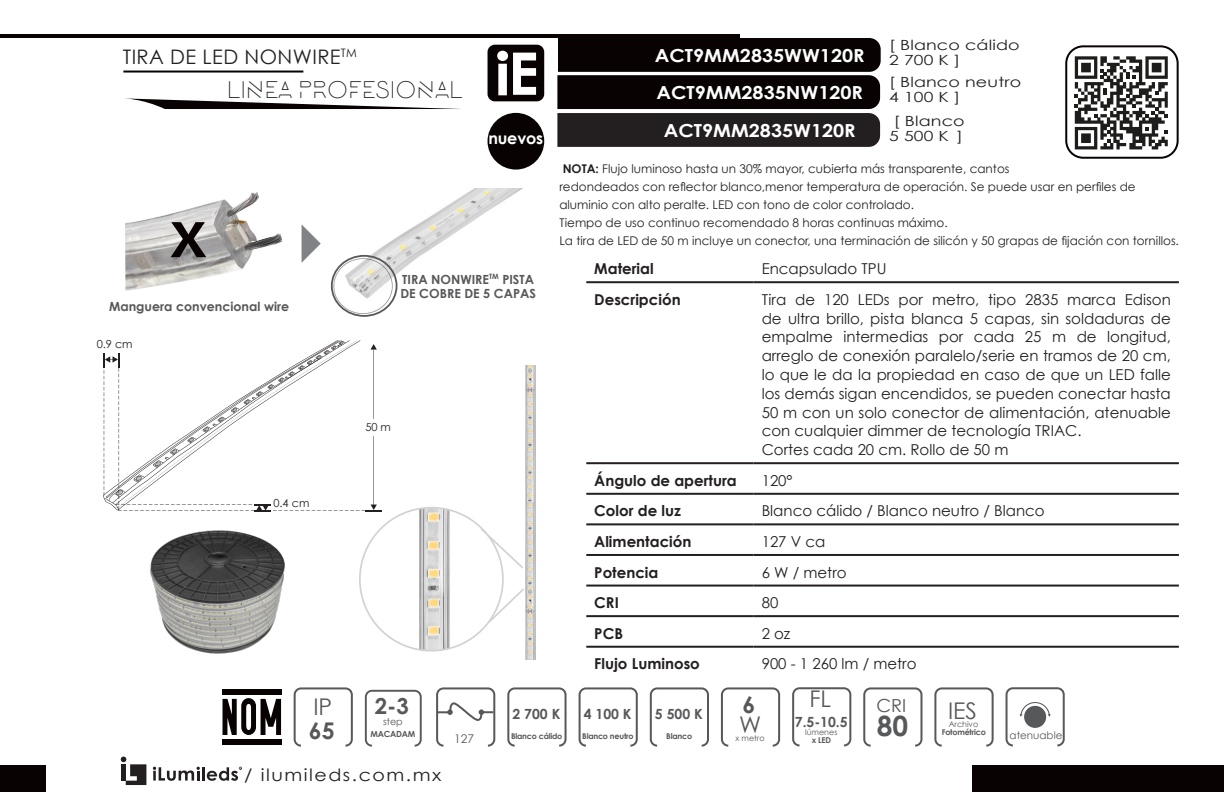
<style>
.page{position:relative;width:1224px;height:792px;background:#fff}
.page>*{position:absolute;margin:0;border:0;box-sizing:border-box;transform-origin:0 0}
.t1{font:700 28px "Century Gothic";color:#57585a}
.t2{font:24px "Lombok";color:#231f20}
.t3{font:23px "Century Gothic";color:#57585a}
.t4{font:700 23px "Century Gothic";color:#57585a}
.t5{font:700 22px "Century Gothic";color:#57585a}
.t6{font:20px "Century Gothic";letter-spacing:.02em;color:#231f20}
.t7{font:700 18px "Century Gothic";color:#fff;scale:1.1 1}
.t8{font:18px "Century Gothic";color:#57585a}
.t9{font:17px "Century Gothic";letter-spacing:.08em;color:#231f20;scale:1.12 1}
.t10{font:700 16px "Century Gothic";letter-spacing:-.01em;color:#fff}
.t11{font:15px/18.8px "Century Gothic";color:#231f20;text-align:justify}
.t12{font:700 15px "Century Gothic";color:#231f20}
.t13{font:14px/15px "Century Gothic";letter-spacing:.01em;color:#231f20;scale:1.25 1}
.t14{font:700 14px "Century Gothic";color:#57585a}
.t15{font:700 12.6px "Century Gothic";color:#57585a}
.t16{font:12px "Century Gothic";color:#231f20}
.t17{font:12px "Century Gothic";color:#57585a}
.t18{font:11px "Century Gothic";color:#231f20}
.t19{font:10.4px "Century Gothic";color:#57585a}
.t20{font:9.6px "Century Gothic";color:#57585a}
.t21{font:700 8.4px "Century Gothic";letter-spacing:-.025em;color:#57585a}
.t22{font:700 8px "Century Gothic";letter-spacing:-.025em;color:#57585a}
.t23{font:8px "Century Gothic";color:#57585a}
.s1{font-weight:700}
</style>
<div class="page">
<div style="left:1065px;top:45px;width:114px;height:114px;border:2px solid #080302;border-radius:17px"></div>
<hr style="left:0;top:34px;width:739px;height:4px;background:#080302">
<hr style="left:123px;top:71px;width:180px;height:2px;background:#080302">
<div style="left:0;top:765px;width:45px;height:27px;background:#080302"></div>
<div style="left:972px;top:765px;width:252px;height:27px;background:#080302"></div>
<hr style="left:202px;top:767px;width:3px;height:14px;background:#231f20">
<svg style="left:207px;top:767px;width:35px;height:14px"></svg>
<svg style="left:153px;top:767px;width:47px;height:14px"></svg>
<svg style="left:121px;top:757px;width:25px;height:28px"></svg>
<div style="left:121px;top:764px;width:5px;height:17px;background:#231f20"></div>
<svg style="left:104px;top:340px;width:278px;height:171px"></svg>
<img style="left:525px;top:365px;width:11px;height:294px">
<img style="left:360px;top:508px;width:143px;height:143px;border-radius:72px">
<svg style="left:479px;top:526px;width:44px;height:44px"></svg>
<svg style="left:487px;top:587px;width:39px;height:37px"></svg>
<img style="left:150px;top:530px;width:135px;height:124px">
<svg style="left:557px;top:38px;width:324px;height:109px;background:#231f1f"></svg>
<div style="left:488px;top:45px;width:56px;height:56px;background:#080302;border-radius:7px"></div>
<svg style="left:497px;top:51px;width:39px;height:44px"></svg>
<svg style="left:125px;top:98px;width:335px;height:11px"></svg>
<svg style="left:302px;top:225px;width:19px;height:37px"></svg>
<img style="left:125px;top:192px;width:158px;height:99px">
<svg style="left:171px;top:222px;width:35px;height:35px"></svg>
<img style="left:330px;top:189px;width:192px;height:125px">
<div style="left:331px;top:255px;width:66px;height:62px;border:2px solid #57585a;border-radius:50%"></div>
<div style="left:488px;top:113px;width:56px;height:57px;background:#080302;border-radius:50%"></div>
<svg style="left:1075px;top:56px;width:93px;height:93px"></svg>
<hr style="left:586px;top:281px;width:168px;height:2px;background:#231f20">
<hr style="left:754px;top:281px;width:425px;height:2px;background:#231f20">
<hr style="left:586px;top:462px;width:168px;height:2px;background:#231f20">
<hr style="left:754px;top:462px;width:425px;height:2px;background:#231f20">
<hr style="left:586px;top:493px;width:168px;height:2px;background:#231f20">
<hr style="left:754px;top:493px;width:425px;height:2px;background:#231f20">
<hr style="left:586px;top:523px;width:168px;height:2px;background:#231f20">
<hr style="left:754px;top:523px;width:425px;height:2px;background:#231f20">
<hr style="left:586px;top:554px;width:168px;height:2px;background:#231f20">
<hr style="left:754px;top:554px;width:425px;height:2px;background:#231f20">
<hr style="left:586px;top:585px;width:168px;height:2px;background:#231f20">
<hr style="left:754px;top:585px;width:425px;height:2px;background:#231f20">
<hr style="left:586px;top:615px;width:168px;height:2px;background:#231f20">
<hr style="left:754px;top:615px;width:425px;height:2px;background:#231f20">
<hr style="left:586px;top:646px;width:168px;height:2px;background:#231f20">
<hr style="left:754px;top:646px;width:425px;height:2px;background:#231f20">
<div style="left:223px;top:689px;width:59px;height:5px;background:#080302"></div>
<div style="left:223px;top:740px;width:59px;height:5px;background:#080302"></div>
<svg style="left:223px;top:698px;width:58px;height:37px"></svg>
<div style="left:365px;top:690px;width:57px;height:57px;border:2px solid #57585a;border-radius:6px"></div>
<div style="left:294px;top:687px;width:59px;height:60px;border:2px solid #57585a;border-radius:6px"></div>
<div style="left:721px;top:687px;width:59px;height:60px;border:2px solid #57585a;border-radius:6px"></div>
<div style="left:507px;top:687px;width:60px;height:60px;border:2px solid #57585a;border-radius:6px"></div>
<div style="left:579px;top:687px;width:59px;height:60px;border:2px solid #57585a;border-radius:6px"></div>
<div style="left:792px;top:687px;width:59px;height:59px;border:2px solid #57585a;border-radius:6px"></div>
<div style="left:650px;top:687px;width:59px;height:60px;border:2px solid #57585a;border-radius:6px"></div>
<div style="left:934px;top:687px;width:60px;height:60px;border:2px solid #57585a;border-radius:6px"></div>
<div style="left:863px;top:687px;width:59px;height:60px;border:2px solid #57585a;border-radius:6px"></div>
<div style="left:436px;top:687px;width:59px;height:60px;border:2px solid #57585a;border-radius:6px"></div>
<svg style="left:436px;top:701px;width:59px;height:21px"></svg>
<div style="left:1024px;top:706px;width:22px;height:22px;background:#57585a;border-radius:50%"></div>
<svg style="left:1020px;top:702px;width:31px;height:15px"></svg>
<div style="left:1006px;top:687px;width:59px;height:59px;border:2px solid #57585a;border-radius:6px"></div>
<p class="t6" style="left:123px;top:44px;width:236px">TIRA DE LED NONWIRE<sup>TM</sup></p>
<p class="t2" style="left:227px;top:77px;width:238px">LINEA PROFESIONAL</p>
<p class="t10" style="left:488px;top:129px;width:56px">nuevos</p>
<p class="t15" style="left:109px;top:298px;width:182px">Manguera convencional wire</p>
<p class="t18" style="left:97px;top:337px;width:37px">0.9 cm</p>
<p class="t18" style="left:273px;top:496px;width:37px">0.4 cm</p>
<p class="t15" style="left:402px;top:271px;width:133px">TIRA NONWIRE<sup>TM</sup> PISTA</p>
<p class="t15" style="left:400px;top:286px;width:137px">DE COBRE DE 5 CAPAS</p>
<p class="t18" style="left:365px;top:421px;width:27px">50 m</p>
<p class="t7" style="left:655px;top:44px;width:192px">ACT9MM2835WW120R</p>
<p class="t7" style="left:656px;top:81px;width:189px">ACT9MM2835NW120R</p>
<p class="t7" style="left:664px;top:119px;width:176px">ACT9MM2835W120R</p>
<p class="t13" style="left:889px;top:37px;width:106px">[ Blanco cálido</p>
<p class="t13" style="left:889px;top:52px;width:58px">2 700 K ]</p>
<p class="t13" style="left:889px;top:74px;width:107px">[ Blanco neutro<br>4 100 K ]</p>
<p class="t13" style="left:894px;top:113px;width:58px">[ Blanco</p>
<p class="t13" style="left:889px;top:128px;width:61px">5 500 K ]</p>
<p class="t16" style="left:563px;top:161px;width:448px"><span class="s1">NOTA:</span> Flujo luminoso hasta un 30% mayor, cubierta más transparente, cantos</p>
<p class="t16" style="left:559px;top:179px;width:578px">redondeados con reflector blanco,menor temperatura de operación. Se puede usar en perfiles de</p>
<p class="t16" style="left:559px;top:197px;width:356px">aluminio con alto peralte. LED con tono de color controlado.</p>
<p class="t16" style="left:559px;top:215px;width:390px">Tiempo de uso continuo recomendado 8 horas continuas máximo.</p>
<p class="t16" style="left:559px;top:233px;width:621px">La tira de LED de 50 m incluye un conector, una terminación de silicón y 50 grapas de fijación con tornillos.</p>
<p class="t12" style="left:594px;top:259px;width:61px">Material</p>
<p class="t11" style="left:762px;top:259px;width:126px">Encapsulado TPU</p>
<p class="t12" style="left:594px;top:290px;width:88px">Descripción</p>
<p class="t11" style="left:762px;top:290px;width:411px">Tira de 120 LEDs por metro, tipo 2835 marca Edison de ultra brillo, pista blanca 5 capas, sin soldaduras de empalme intermedias por cada 25 m de longitud, arreglo de conexión paralelo/serie en tramos de 20 cm, lo que le da la propiedad en caso de que un LED falle los demás sigan encendidos, se pueden conectar hasta 50 m con un solo conector de alimentación, atenuable con cualquier dimmer de tecnología TRIAC.</p>
<p class="t11" style="left:762px;top:440px;width:248px">Cortes cada 20 cm. Rollo de 50 m</p>
<p class="t12" style="left:594px;top:471px;width:144px">Ángulo de apertura</p>
<p class="t11" style="left:762px;top:471px;width:32px">120°</p>
<p class="t12" style="left:594px;top:502px;width:88px">Color de luz</p>
<p class="t11" style="left:762px;top:501px;width:285px">Blanco cálido / Blanco neutro / Blanco</p>
<p class="t12" style="left:594px;top:532px;width:99px">Alimentación</p>
<p class="t11" style="left:762px;top:532px;width:65px">127 V ca</p>
<p class="t12" style="left:594px;top:563px;width:66px">Potencia</p>
<p class="t11" style="left:762px;top:563px;width:86px">6 W / metro</p>
<p class="t12" style="left:594px;top:593px;width:26px">CRI</p>
<p class="t11" style="left:762px;top:593px;width:18px">80</p>
<p class="t12" style="left:594px;top:624px;width:30px">PCB</p>
<p class="t11" style="left:762px;top:624px;width:30px">2 oz</p>
<p class="t12" style="left:594px;top:654px;width:107px">Flujo Luminoso</p>
<p class="t11" style="left:762px;top:654px;width:156px">900 - 1 260 lm / metro</p>
<p class="t3" style="left:313px;top:692px;width:20px">IP</p>
<p class="t4" style="left:309px;top:716px;width:27px">65</p>
<p class="t5" style="left:375px;top:692px;width:36px">2-3</p>
<p class="t20" style="left:383px;top:716px;width:21px">step</p>
<p class="t21" style="left:370px;top:729px;width:46px">MACADAM</p>
<p class="t9" style="left:244px;top:765px;width:178px">/ ilumileds.com.mx</p>
<p class="t17" style="left:454px;top:731px;width:21px">127</p>
<p class="t14" style="left:513px;top:705px;width:49px">2 700 K</p>
<p class="t22" style="left:511px;top:731px;width:53px">Blanco cálido</p>
<p class="t14" style="left:584px;top:705px;width:49px">4 100 K</p>
<p class="t22" style="left:582px;top:731px;width:53px">Blanco neutro</p>
<p class="t14" style="left:655px;top:705px;width:49px">5 500 K</p>
<p class="t22" style="left:666px;top:731px;width:27px">Blanco</p>
<p class="t4" style="left:743px;top:690px;width:14px">6</p>
<p class="t23" style="left:736px;top:733px;width:31px">x metro</p>
<p class="t3" style="left:739px;top:710px;width:24px">W</p>
<p class="t3" style="left:809px;top:684px;width:23px">FL</p>
<p class="t14" style="left:795px;top:713px;width:54px">7.5-10.5</p>
<p class="t23" style="left:805px;top:727px;width:34px">lúmenes</p>
<p class="t22" style="left:812px;top:735px;width:21px">x LED</p>
<p class="t8" style="left:877px;top:695px;width:31px">CRI</p>
<p class="t1" style="left:877px;top:709px;width:33px">80</p>
<p class="t3" style="left:948px;top:696px;width:30px">IES</p>
<p class="t23" style="left:949px;top:719px;width:31px">Archivo</p>
<p class="t22" style="left:942px;top:727px;width:46px">Fotométrico</p>
<p class="t19" style="left:1010px;top:729px;width:54px">atenuable</p>
</div>
